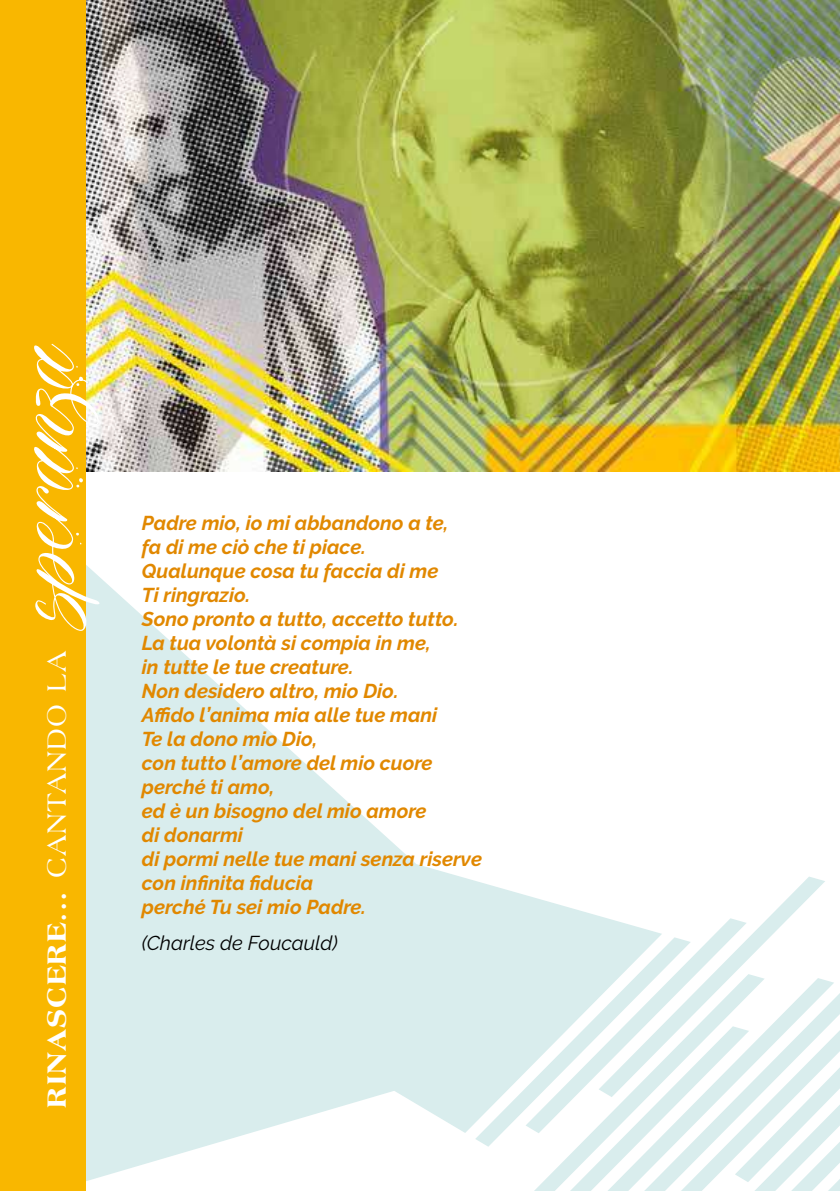
<style>
.page{position:relative;width:840px;height:1191px;background:#fff}
.page>*{position:absolute;margin:0;border:0;box-sizing:border-box;transform-origin:0 0}
.t1{font:800 28px "Americana BT";letter-spacing:.05em;color:#fff}
.t2{font:italic 700 20px/24px "Raleway";color:#e18800}
.t3{font:italic 20px "Raleway";color:#000}
.s1{font-weight:400}
</style>
<div class="page">
<svg style="left:85px;top:578px;width:513px;height:605px;fill:#d9eded"></svg>
<svg style="left:598px;top:876px;width:226px;height:98px"></svg>
<svg style="left:475px;top:937px;width:215px;height:209px;fill:#d9eded"></svg>
<svg style="left:803px;top:978px;width:30px;height:15px"></svg>
<svg style="left:533px;top:974px;width:231px;height:217px;fill:#d9eded"></svg>
<svg style="left:569px;top:993px;width:270px;height:198px"></svg>
<img style="left:85px;top:0;width:754px;height:472px">
<div style="left:0;top:0;width:85px;height:1191px;background:#f9b700"></div>
<svg style="left:34px;top:344px;width:67px;height:287px"></svg>
<h1 class="t1" style="left:40px;top:1107px;width:458px;rotate:-90deg">RINASCERE... <span class="s1">CANTANDO LA</span></h1>
<p class="t2" style="left:142px;top:511px;width:341px">Padre mio, io mi abbandono a te,<br>fa di me ciò che ti piace.<br>Qualunque cosa tu faccia di me<br>Ti ringrazio.<br>Sono pronto a tutto, accetto tutto.<br>La tua volontà si compia in me,<br>in tutte le tue creature.<br>Non desidero altro, mio Dio.<br>Affido l’anima mia alle tue mani<br>Te la dono mio Dio,<br>con tutto l’amore del mio cuore perché ti amo,<br>ed è un bisogno del mio amore<br>di donarmi<br>di pormi nelle tue mani senza riserve con infinita fiducia<br>perché Tu sei mio Padre.</p>
<p class="t3" style="left:142px;top:931px;width:197px">(Charles de Foucauld)</p>
</div>
